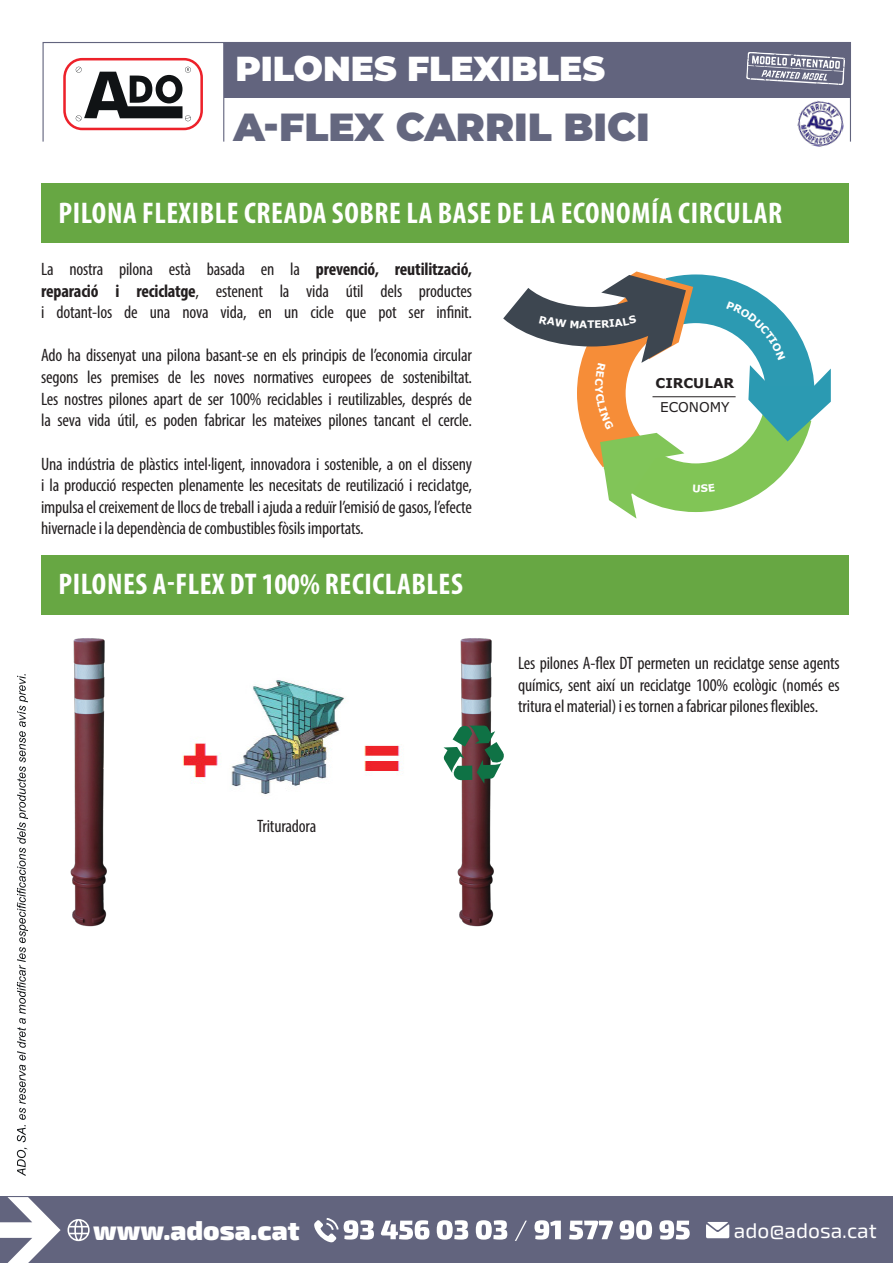
<style>
.page{position:relative;width:893px;height:1263px;background:#fff}
.page>*{position:absolute;margin:0;border:0;box-sizing:border-box;transform-origin:0 0}
.t1{font:900 39px "Montserrat";color:#64677f}
.t2{font:900 34.5px "Montserrat";color:#fff}
.t3{font:700 condensed 30px "Myriad Pro";letter-spacing:.02em;color:#fff}
.t4{font:900 27px "Exo 2";color:#fff}
.t5{font:21px "Exo 2";color:#fff}
.t6{font:condensed 18px/21.6px "Myriad Pro";letter-spacing:-.01em;color:#231f20;text-align:justify}
.t7{font:700 13.65px/24px "Verdana";color:#231f20;text-align:center}
.s1{font-weight:700}
.s2{font-weight:400}
</style>
<div class="page">
<svg style="left:42px;top:42px;width:809px;height:100px"></svg>
<div style="left:224px;top:43px;width:626px;height:53px;background:#62647e"></div>
<hr style="left:224px;top:93px;width:626px;height:4px;background:#62647e">
<svg style="left:63px;top:58px;width:140px;height:72px"></svg>
<div style="left:0;top:1196px;width:893px;height:67px;background:#62647e"></div>
<svg style="left:0;top:1197px;width:61px;height:66px"></svg>
<svg style="left:67px;top:1219px;width:23px;height:22px"></svg>
<svg style="left:314px;top:1218px;width:376px;height:24px"></svg>
<svg style="left:706px;top:1222px;width:23px;height:16px"></svg>
<svg style="left:17px;top:674px;width:11px;height:502px"></svg>
<img style="left:794px;top:98px;width:53px;height:49px">
<div style="left:41px;top:183px;width:808px;height:60px;background:#67a743"></div>
<div style="left:41px;top:555px;width:808px;height:59px;background:#67a743"></div>
<img style="left:182px;top:680px;width:220px;height:114px">
<svg style="left:746px;top:52px;width:99px;height:33px"></svg>
<img style="left:70px;top:638px;width:37px;height:289px">
<img style="left:457px;top:638px;width:37px;height:289px">
<svg style="left:443px;top:725px;width:61px;height:59px"></svg>
<svg style="left:503px;top:271px;width:328px;height:248px"></svg>
<p class="t2" style="left:235px;top:43px;width:371px">PILONES FLEXIBLES</p>
<p class="t1" style="left:233px;top:98px;width:418px">A-FLEX CARRIL BICI</p>
<p class="t3" style="left:58px;top:194px;width:725px">PILONA FLEXIBLE CREADA SOBRE LA BASE DE LA ECONOMÍA CIRCULAR</p>
<p class="t6" style="left:41px;top:258px;width:432px">La nostra pilona està basada en la <span class="s1">prevenció, reutilització, reparació i reciclatge</span>, estenent la vida útil dels productes i dotant-los de una nova vida, en un cicle que pot ser infinit.</p>
<p class="t6" style="left:41px;top:344px;width:432px">Ado ha dissenyat una pilona basant-se en els principis de l’economia circular segons les premises de les noves normatives europees de sostenibiltat.<br>Les nostres pilones apart de ser 100% reciclables i reutilizables, després de la seva vida útil, es poden fabricar les mateixes pilones tancant el cercle.</p>
<p class="t6" style="left:41px;top:452px;width:432px">Una indústria de plàstics intel·ligent, innovadora i sostenible, a on el disseny i la producció respecten plenamente les necesitats de reutilizació i reciclatge, impulsa el creixement de llocs de treball i ajuda a reduïr l’emisió de gasos, l’efecte hivernacle i la dependència de combustibles fòsils importats.</p>
<p class="t3" style="left:58px;top:566px;width:406px">PILONES A-FLEX DT 100% RECICLABLES</p>
<p class="t7" style="left:655px;top:371px;width:80px">CIRCULAR<br><span class="s2">ECONOMY</span></p>
<p class="t6" style="left:257px;top:815px;width:61px">Trituradora</p>
<p class="t6" style="left:518px;top:652px;width:323px">Les pilones A-flex DT permeten un reciclatge sense agents químics, sent així un reciclatge 100% ecològic (només es tritura el material) i es tornen a fabricar pilones flexibles.</p>
<p class="t7" style="left:652px;top:672px;width:86px">ECONOMÍA<br><span class="s2">CIRCULAR</span></p>
<h3 class="t4" style="left:93px;top:1213px;width:208px">www.adosa.cat</h3>
<p class="t5" style="left:734px;top:1218px;width:144px">ado@adosa.cat</p>
</div>
